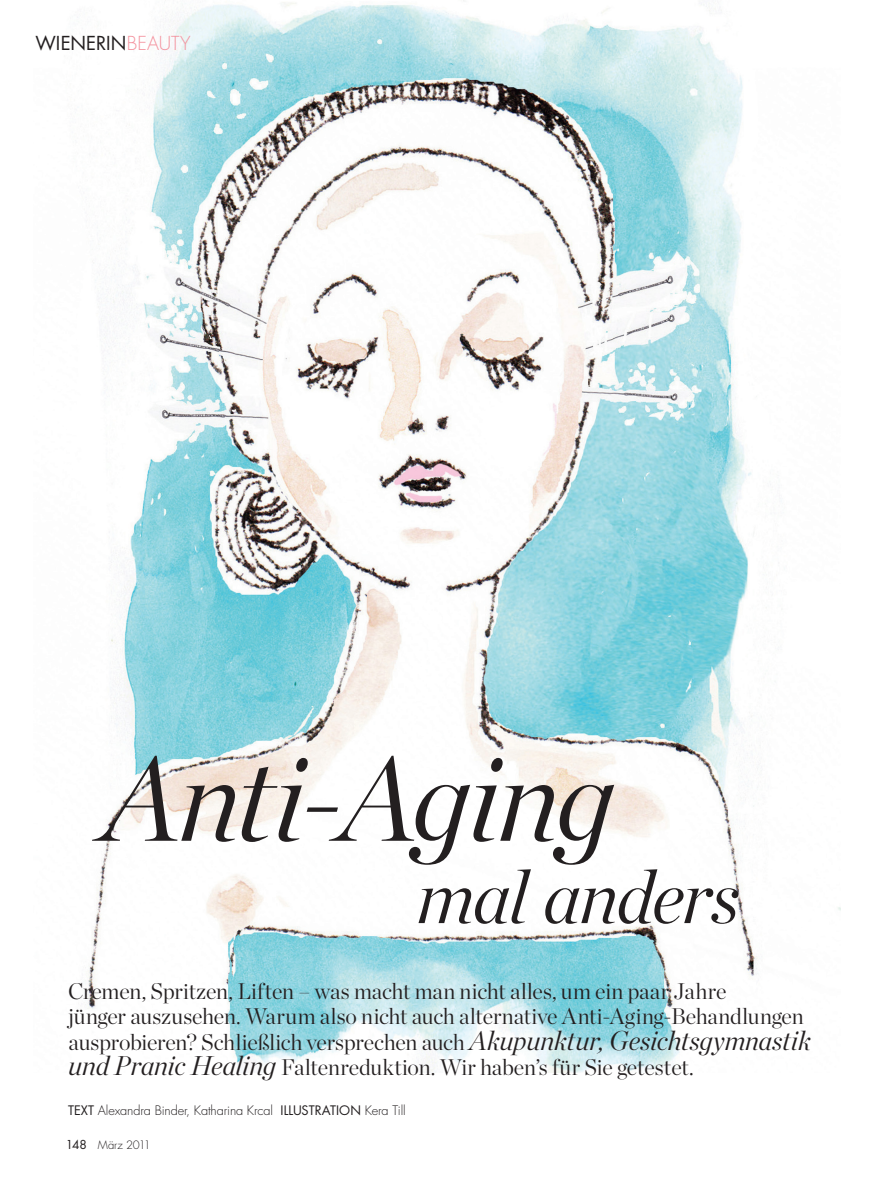
<style>
.page{position:relative;width:893px;height:1183px;background:#fff}
.page>*{position:absolute;margin:0;border:0;box-sizing:border-box;transform-origin:0 0}
.t1{font:italic 300 120px "Chronicle Display";letter-spacing:-.025em;color:#231f20}
.t2{font:italic 300 75px "Chronicle Display";letter-spacing:-.025em;color:#231f20}
.t3{font:300 22.5px/25.3px "Chronicle Display";letter-spacing:-.01em;color:#231f20}
.t4{font:300 18.75px "Futura Std";letter-spacing:.035em;color:#f4919d}
.t5{font:18.75px "Futura Std";color:#231f20}
.t6{font:300 12.75px "Futura Std";letter-spacing:-.01em;color:#231f20}
.t7{font:300 11.25px "Futura Std";letter-spacing:-.015em;color:#231f20}
.s1{font-weight:400;color:#231f20}
.s2{font-style:italic;font-size:27px}
.s3{font-weight:400}
.s4{font-weight:400;font-size:12px}
</style>
<div class="page">
<img style="left:85px;top:0;width:756px;height:1072px">
<p class="t5" style="left:36px;top:32px;width:38px">WIENER</p>
<p class="t4" style="left:106px;top:32px;width:86px"><span class="s1">IN</span>beauty</p>
<h1 class="t1" style="left:100px;top:704px;width:516px">Anti-Aging</h1>
<h2 class="t2" style="left:417px;top:838px;width:324px">mal anders</h2>
<p class="t3" style="left:68px;top:976px;width:744px">Cremen, Spritzen, Liften – was macht man nicht alles, um ein paar Jahre<br>jünger auszusehen. Warum also nicht auch alternative Anti-Aging-Behandlungen ausprobieren? Schließlich versprechen auch <span class="s2">Akupunktur, Gesichtsgymnastik und Pranic Healing</span> Faltenreduktion. Wir haben’s für Sie getestet.</p>
<p class="t6" style="left:68px;top:1102px;width:339px"><span class="s3">TEXT</span> Alexandra Binder, Katharina Krcal <span class="s3">ILLUSTRATI ON</span> Kera Till</p>
<p class="t7" style="left:66px;top:1137px;width:87px"><span class="s4">148</span> März 2011</p>
</div>
